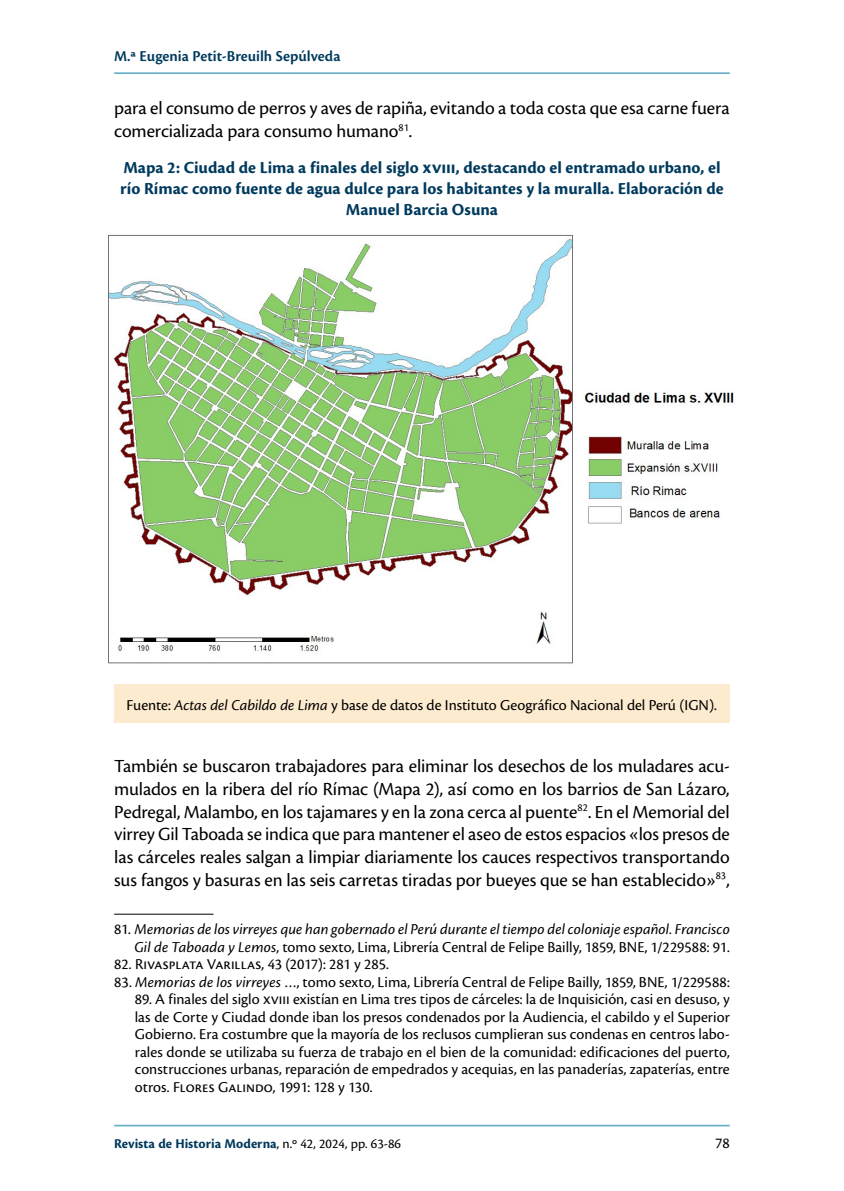
<style>
.page{position:relative;width:844px;height:1191px;background:#fff}
.page>*{position:absolute;margin:0;border:0;box-sizing:border-box;transform-origin:0 0}
.t1{font:19.25px/22.8px "Cronos Pro";letter-spacing:-.005em;color:#000}
.t2{font:700 17.5px/21px "Cronos Pro";color:#003a5d;text-align:center}
.t3{font:15.75px/17.5px "Cronos Pro";color:#000;text-align:justify}
.t4{font:italic 15.75px/17.5px "Cronos Pro";letter-spacing:.005em;color:#000;text-align:right}
.t5{font:600 15.75px "Cronos Pro";color:#003a5d}
.t6{font:700 14px "Cronos Pro";letter-spacing:.005em;color:#003a5d}
.s1{font-style:italic}
.s2{font-style:normal}
.s3{font-weight:400;color:#000}
</style>
<div class="page">
<hr style="left:114px;top:72px;width:615px;height:2px;background:#6db0c8">
<hr style="left:114px;top:1124px;width:615px;height:2px;background:#6db0c8">
<div style="left:114px;top:685px;width:615px;height:38px;background:#fdebd0"></div>
<img style="left:108px;top:234px;width:626px;height:430px">
<hr style="left:114px;top:913px;width:99px;height:1px;background:#000">
<p class="t5" style="left:114px;top:47px;width:228px">M.ª Eugenia Petit-Breuilh Sepúlveda</p>
<p class="t1" style="left:114px;top:97px;width:617px">para el consumo de perros y aves de rapiña, evitando a toda costa que esa carne fuera comercializada para consumo humano<sup>81</sup>.</p>
<p class="t2" style="left:120px;top:157px;width:604px">Mapa 2: Ciudad de Lima a finales del siglo xviii, destacando el entramado urbano, el río Rímac como fuente de agua dulce para los habitantes y la muralla. Elaboración de<br>Manuel Barcia Osuna</p>
<p class="t3" style="left:126px;top:696px;width:591px">Fuente: <span class="s1">Actas del Cabildo de Lima</span> y base de datos de Instituto Geográfico Nacional del Perú (IGN).</p>
<p class="t1" style="left:114px;top:754px;width:617px;text-align:justify">También se buscaron trabajadores para eliminar los desechos de los muladares acu&shy;mulados en la ribera del río Rímac (Mapa 2), así como en los barrios de San Lázaro, Pedregal, Malambo, en los tajamares y en la zona cerca al puente<sup>82</sup>. En el Memorial del virrey Gil Taboada se indica que para mantener el aseo de estos espacios «los presos de las cárceles reales salgan a limpiar diariamente los cauces respectivos transportando sus fangos y basuras en las seis carretas tiradas por bueyes que se han establecido»<sup>83</sup>,</p>
<p class="t4" style="left:114px;top:920px;width:617px"><span class="s2">81.</span> Memorias de los virreyes que han gobernado el Perú durante el tiempo del coloniaje español. Francisco<br>Gil de Taboada y Lemos<span class="s2">, tomo sexto, Lima, Librería Central de Felipe Bailly, 1859, BNE, 1/229588: 91.</span></p>
<p class="t3" style="left:114px;top:955px;width:276px">82. Rivasplata Varillas, 43 (2017): 281 y 285.</p>
<p class="t3" style="left:114px;top:973px;width:617px">83. <span class="s1">Memorias de los virreyes</span> …, tomo sexto, Lima, Librería Central de Felipe Bailly, 1859, BNE, 1/229588:</p>
<p class="t3" style="left:135px;top:990px;width:596px">89. A finales del siglo xviii existían en Lima tres tipos de cárceles: la de Inquisición, casi en desuso, y las de Corte y Ciudad donde iban los presos condenados por la Audiencia, el cabildo y el Superior Gobierno. Era costumbre que la mayoría de los reclusos cumplieran sus condenas en centros labo&shy;rales donde se utilizaba su fuerza de trabajo en el bien de la comunidad: edificaciones del puerto, construcciones urbanas, reparación de empedrados y acequias, en las panaderías, zapaterías, entre otros. Flores Galindo, 1991: 128 y 130.</p>
<p class="t6" style="left:114px;top:1135px;width:288px">Revista de Historia Moderna<span class="s3">, n.º 42, 2024, pp. 63-86</span></p>
<p class="t3" style="left:715px;top:1134px;width:16px">78</p>
</div>
